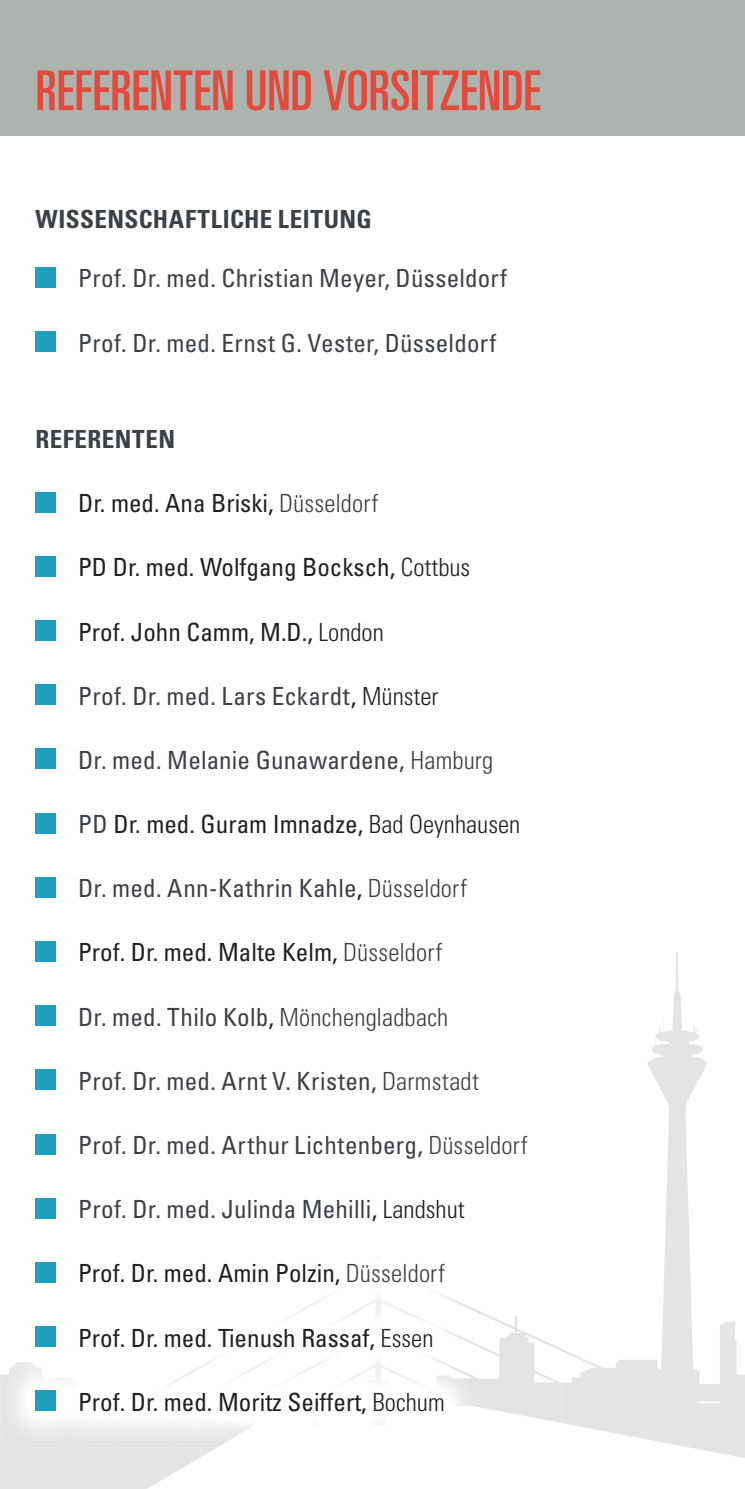
<style>
.page{position:relative;width:745px;height:1489px;background:#fff}
.page>*{position:absolute;margin:0;border:0;box-sizing:border-box;transform-origin:0 0}
.t1{font:ultra-condensed 55px "Univers LT Std";letter-spacing:.005em;color:#e24a3c}
.t2{font:condensed 25px "Univers LT Std";letter-spacing:.01em;color:#3c4146}
.t3{font:condensed 25px "Univers LT Std";color:#231f20}
.t4{font:700 condensed 25px "Univers LT Std";letter-spacing:.015em;color:#3c4146}
.s1{font-weight:300;color:#3c4146}
.s2{font-weight:300}
.s3{color:#231f20}
.s4{font-weight:300;color:#231f20}
.s5{color:#3c4146}
</style>
<div class="page">
<hr style="left:744px;top:0;width:1px;height:135px;background:#adb4af">
<div style="left:0;top:0;width:744px;height:135px;background:#adb4af"></div>
<svg style="left:0;top:952px;width:744px;height:536px"></svg>
<img style="left:2px;top:768px;width:558px;height:487px">
<img style="left:2px;top:1255px;width:558px;height:191px">
<div style="left:35px;top:267px;width:20px;height:20px;background:#1f9ebd"></div>
<div style="left:35px;top:331px;width:20px;height:20px;background:#1f9ebd"></div>
<div style="left:35px;top:492px;width:20px;height:20px;background:#1f9ebd"></div>
<div style="left:35px;top:556px;width:20px;height:20px;background:#1f9ebd"></div>
<div style="left:35px;top:620px;width:20px;height:20px;background:#1f9ebd"></div>
<div style="left:35px;top:684px;width:20px;height:20px;background:#1f9ebd"></div>
<div style="left:35px;top:748px;width:20px;height:20px;background:#1f9ebd"></div>
<div style="left:35px;top:813px;width:20px;height:20px;background:#1f9ebd"></div>
<div style="left:35px;top:877px;width:20px;height:20px;background:#1f9ebd"></div>
<div style="left:35px;top:941px;width:20px;height:20px;background:#1f9ebd"></div>
<div style="left:35px;top:1005px;width:20px;height:20px;background:#1f9ebd"></div>
<div style="left:35px;top:1069px;width:20px;height:20px;background:#1f9ebd"></div>
<div style="left:35px;top:1133px;width:20px;height:20px;background:#1f9ebd"></div>
<div style="left:35px;top:1198px;width:20px;height:20px;background:#1f9ebd"></div>
<div style="left:35px;top:1262px;width:20px;height:20px;background:#1f9ebd"></div>
<div style="left:35px;top:1326px;width:20px;height:20px;background:#1f9ebd"></div>
<div style="left:35px;top:1390px;width:20px;height:20px;background:#1f9ebd"></div>
<h1 class="t1" style="left:35px;top:59px;width:506px">REFERENTEN UND VORSITZENDE</h1>
<p class="t4" style="left:35px;top:204px;width:337px">WISSENSCHAFTLICHE LEITUNG</p>
<p class="t2" style="left:78px;top:263px;width:430px">Prof. Dr. med. Christian Meyer, Düsseldorf</p>
<p class="t2" style="left:78px;top:327px;width:419px">Prof. Dr. med. Ernst G. Vester, Düsseldorf</p>
<p class="t4" style="left:35px;top:423px;width:141px">REFERENTEN</p>
<p class="t3" style="left:78px;top:487px;width:301px">Dr. med. Ana Briski, <span class="s1">Düsseldorf</span></p>
<p class="t3" style="left:78px;top:551px;width:393px">PD Dr. med. Wolfgang Bocksch, <span class="s2">Cottbus</span></p>
<p class="t3" style="left:78px;top:615px;width:307px">Prof. John Camm, M.D., <span class="s2">London</span></p>
<p class="t2" style="left:78px;top:680px;width:362px">Prof. Dr. med. Lars Eckardt<span class="s3">,</span> <span class="s4">Münster</span></p>
<p class="t2" style="left:78px;top:744px;width:416px">Dr. med. Melanie Gunawardene, <span class="s2">Hamburg</span></p>
<p class="t3" style="left:78px;top:808px;width:443px"><span class="s5">PD</span> Dr. med. Guram Imnadze, <span class="s2">Bad Oeynhausen</span></p>
<p class="t2" style="left:78px;top:872px;width:390px">Dr. med. Ann-Kathrin Kahle<span class="s3">,</span> <span class="s2">Düsseldorf</span></p>
<p class="t3" style="left:78px;top:936px;width:365px">Prof. Dr. med. Malte Kelm, <span class="s1">Düsseldorf</span></p>
<p class="t2" style="left:78px;top:1000px;width:371px">Dr. med. Thilo Kolb<span class="s3">,</span> <span class="s2">Mönchengladbach</span></p>
<p class="t2" style="left:78px;top:1065px;width:402px">Prof. Dr. med. Arnt V. Kristen, <span class="s2">Darmstadt</span></p>
<p class="t2" style="left:78px;top:1129px;width:451px">Prof. Dr. med. Arthur Lichtenberg, <span class="s2">Düsseldorf</span></p>
<p class="t2" style="left:78px;top:1193px;width:388px">Prof. Dr. med. Julinda Mehilli<span class="s3">,</span> <span class="s4">Landshut</span></p>
<p class="t3" style="left:78px;top:1257px;width:368px">Prof. Dr. med. Amin Polzin, <span class="s1">Düsseldorf</span></p>
<p class="t3" style="left:78px;top:1321px;width:356px">Prof. Dr. med. Tienush Rassaf, <span class="s2">Essen</span></p>
<p class="t3" style="left:78px;top:1385px;width:368px">Prof. Dr. med. Moritz Seiffert, <span class="s2">Bochum</span></p>
</div>
